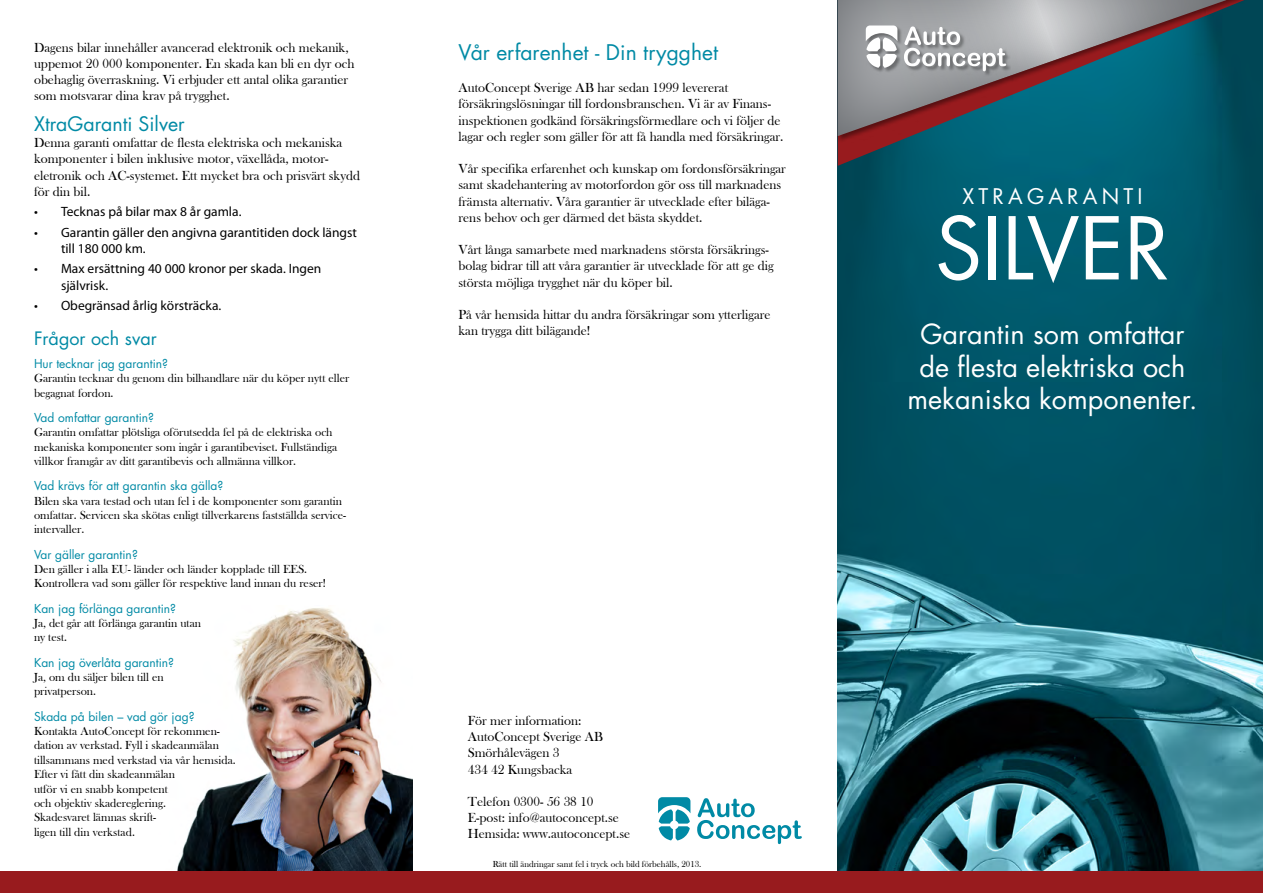
<style>
.page{position:relative;width:1263px;height:893px;background:#fff}
.page>*{position:absolute;margin:0;border:0;box-sizing:border-box;transform-origin:0 0}
.t1{font:84px "Futura Std";color:#fff}
.t2{font:27px/32.4px "Futura Std";color:#fff;text-align:center}
.t3{font:21px "Futura Std";color:#008aa5}
.t4{font:21px "Futura Std";letter-spacing:.2em;color:#fff}
.t5{font:19.5px "Futura Std";color:#008aa5}
.t6{font:18px "Futura Std";color:#008aa5}
.t7{font:13.5px/16.2px "Bask Old Face";color:#000}
.t8{font:13.5px/16.2px "Myriad Pro";color:#000}
.t9{font:12px/14.4px "Bask Old Face";color:#000}
.t10{font:12px "Futura Std";color:#008aa5}
.t11{font:9px "Bask Old Face";color:#000}
.s1{font-size:13.35px}
</style>
<div class="page">
<svg style="left:658px;top:797px;width:144px;height:47px"></svg>
<img style="left:139px;top:608px;width:273px;height:264px">
<img style="left:838px;top:143px;width:425px;height:729px">
<div style="left:0;top:872px;width:1263px;height:21px;background:#981b1e"></div>
<svg style="left:838px;top:143px;width:406px;height:23px;background:#0a5a6d"></svg>
<div style="left:837px;top:0;width:426px;height:143px;background:#000;opacity:.43"></div>
<svg style="left:837px;top:0;width:426px;height:139px;background:#4b6e7a"></svg>
<div style="left:866px;top:26px;width:145px;height:51px;background:#000;opacity:.35"></div>
<svg style="left:866px;top:26px;width:140px;height:45px"></svg>
<p class="t7" style="left:34px;top:40px;width:322px">Dagens bilar innehåller avancerad elektronik och mekanik, uppemot 20 000 komponenter. En skada kan bli en dyr och obehaglig överraskning. Vi erbjuder ett antal olika garantier som motsvarar dina krav på trygghet.</p>
<h3 class="t5" style="left:34px;top:111px;width:152px">XtraGaranti Silver</h3>
<p class="t7" style="left:34px;top:135px;width:328px">Denna garanti omfattar de flesta elektriska och mekaniska komponenter i bilen inklusive motor, växellåda, motor&shy;eletronik och AC-systemet. Ett mycket bra och prisvärt skydd för din bil.</p>
<p class="t8" style="left:34px;top:203px;width:209px">• Tecknas på bilar max 8 år gamla.</p>
<p class="t8" style="left:61px;top:224px;width:297px;text-indent:-27px">• Garantin gäller den angivna garantitiden dock längst till 180 000 km.</p>
<p class="t8" style="left:61px;top:261px;width:262px;text-indent:-27px">• Max ersättning 40 000 kronor per skada. Ingen självrisk.</p>
<p class="t8" style="left:34px;top:297px;width:189px">• Obegränsad årlig körsträcka.</p>
<h3 class="t6" style="left:34px;top:327px;width:124px">Frågor och svar</h3>
<p class="t10" style="left:34px;top:356px;width:135px">Hur tecknar jag garantin?</p>
<p class="t9" style="left:34px;top:371px;width:317px">Garantin tecknar du genom din bilhandlare när du köper nytt eller begagnat fordon.</p>
<p class="t10" style="left:34px;top:410px;width:122px">Vad omfattar garantin?</p>
<p class="t9" style="left:34px;top:425px;width:305px">Garantin omfattar plötsliga oförutsedda fel på de elektriska och mekaniska komponenter som ingår i garantibeviset. Fullständiga villkor framgår av ditt garantibevis och allmänna villkor.</p>
<p class="t10" style="left:34px;top:478px;width:191px">Vad krävs för att garantin ska gälla?</p>
<p class="t9" style="left:34px;top:494px;width:314px">Bilen ska vara testad och utan fel i de komponenter som garantin omfattar. Servicen ska skötas enligt tillverkarens fastställda service&shy;intervaller.</p>
<p class="t10" style="left:34px;top:546px;width:105px">Var gäller garantin?</p>
<p class="t9" style="left:34px;top:562px;width:293px">Den gäller i alla EU- länder och länder kopplade till EES.<br>Kontrollera vad som gäller för respektive land innan du reser!</p>
<p class="t10" style="left:34px;top:600px;width:144px">Kan jag förlänga garantin?</p>
<p class="t9" style="left:34px;top:616px;width:169px">Ja, det går att förlänga garantin utan ny test.</p>
<p class="t10" style="left:34px;top:654px;width:142px">Kan jag överlåta garantin?</p>
<p class="t9" style="left:34px;top:670px;width:131px">Ja, om du säljer bilen till en privatperson.</p>
<p class="t10" style="left:34px;top:708px;width:162px">Skada på bilen – vad gör jag?</p>
<p class="t9" style="left:34px;top:724px;width:203px">Kontakta AutoConcept för rekommen&shy;dation av verkstad. Fyll i skadeanmälan tillsammans med verkstad via vår hemsida.<br>Efter vi fått din skadeanmälan<br>utför vi en snabb kompetent<br>och objektiv skadereglering.<br>Skadesvaret lämnas skrift-<br>ligen till din verkstad.</p>
<h3 class="t3" style="left:458px;top:39px;width:261px">Vår erfarenhet - Din trygghet</h3>
<p class="t7" style="left:458px;top:80px;width:326px">AutoConcept Sverige AB har sedan 1999 levererat försäkringslösningar till fordonsbranschen. Vi är av Finans&shy;inspektionen godkänd försäkringsförmedlare och vi följer de lagar och regler som gäller för att få handla med försäkringar.</p>
<p class="t7" style="left:458px;top:161px;width:329px">Vår specifika erfarenhet och kunskap om <span class="s1">fordonsförsäkringar </span>samt skadehantering av motorfordon gör oss till marknadens främsta alternativ. Våra garantier är utvecklade efter biläga&shy;rens behov och ger därmed det bästa skyddet.</p>
<p class="t7" style="left:458px;top:242px;width:317px">Vårt långa samarbete med marknadens största försäkrings&shy;bolag bidrar till att våra garantier är utvecklade för att ge dig största möjliga trygghet när du köper bil.</p>
<p class="t7" style="left:458px;top:307px;width:314px">På vår hemsida hittar du andra försäkringar som ytterligare kan trygga ditt bilägande!</p>
<p class="t7" style="left:468px;top:713px;width:137px">För mer information:<br>AutoConcept Sverige AB<br>Smörhålevägen 3<br>434 42 Kungsbacka</p>
<p class="t7" style="left:468px;top:794px;width:164px">Telefon 0300- 56 38 10<br>E-post: info@autoconcept.se<br>Hemsida: www.autoconcept.se</p>
<p class="t11" style="left:493px;top:859px;width:210px">Rätt till ändringar samt fel i tryck och bild förbehålls, 2013.</p>
<h3 class="t4" style="left:962px;top:183px;width:182px">XTRAGARANTI</h3>
<h1 class="t1" style="left:935px;top:195px;width:236px">SILVER</h1>
<h2 class="t2" style="left:907px;top:318px;width:291px">Garantin som omfattar de flesta elektriska och mekaniska komponenter.</h2>
</div>
